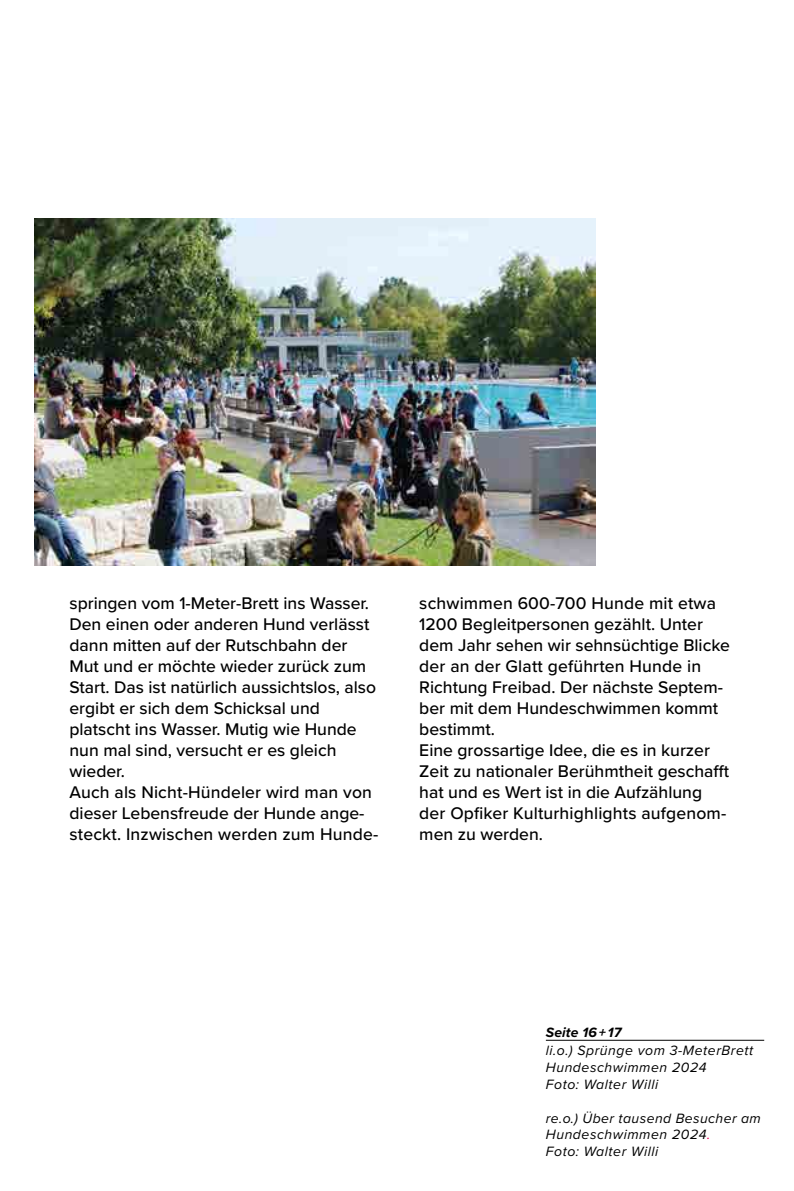
<style>
.page{position:relative;width:794px;height:1191px;background:#fff}
.page>*{position:absolute;margin:0;border:0;box-sizing:border-box;transform-origin:0 0}
.t1{font:500 17.5px/21px "Proxima Nova";color:#000}
.t2{font:italic 14px/16.8px "Proxima Nova";letter-spacing:.04em;color:#000}
.t3{font:italic 700 14px "Proxima Nova";letter-spacing:.01em;color:#000}
.s1{color:#e6005b}
</style>
<div class="page">
<hr style="left:546px;top:1040px;width:218px;height:1px;background:#000">
<img style="left:35px;top:218px;width:560px;height:348px">
<p class="t1" style="left:69px;top:592px;width:310px">springen vom 1-Meter-Brett ins Wasser.<br>Den einen oder anderen Hund verlässt dann mitten auf der Rutschbahn der Mut und er möchte wieder zurück zum Start. Das ist natürlich aussichtslos, also ergibt er sich dem Schicksal und platscht ins Wasser. Mutig wie Hunde nun mal sind, versucht er es gleich wieder.<br>Auch als Nicht-Hündeler wird man von dieser Lebensfreude der Hunde ange&shy;steckt. Inzwischen werden zum Hunde-</p>
<p class="t1" style="left:419px;top:592px;width:312px">schwimmen 600-700 Hunde mit etwa 1200 Begleitpersonen gezählt. Unter dem Jahr sehen wir sehnsüchtige Blicke der an der Glatt geführten Hunde in Richtung Freibad. Der nächste Septem&shy;ber mit dem Hundeschwimmen kommt bestimmt.<br>Eine grossartige Idee, die es in kurzer Zeit zu nationaler Berühmtheit geschafft hat und es Wert ist in die Aufzählung der Opfiker Kulturhighlights aufgenom&shy;men zu werden.</p>
<p class="t3" style="left:546px;top:1021px;width:77px">Seite 16+ 17</p>
<p class="t2" style="left:546px;top:1041px;width:209px">li.o.) Sprünge vom 3-MeterBrett<br>Hundeschwimmen 2024<br>Foto: Walter Willi</p>
<p class="t2" style="left:546px;top:1109px;width:216px">re.o.) Über tausend Besucher am<br>Hundeschwimmen 2024<span class="s1">.<br></span>Foto: Walter Willi</p>
</div>
